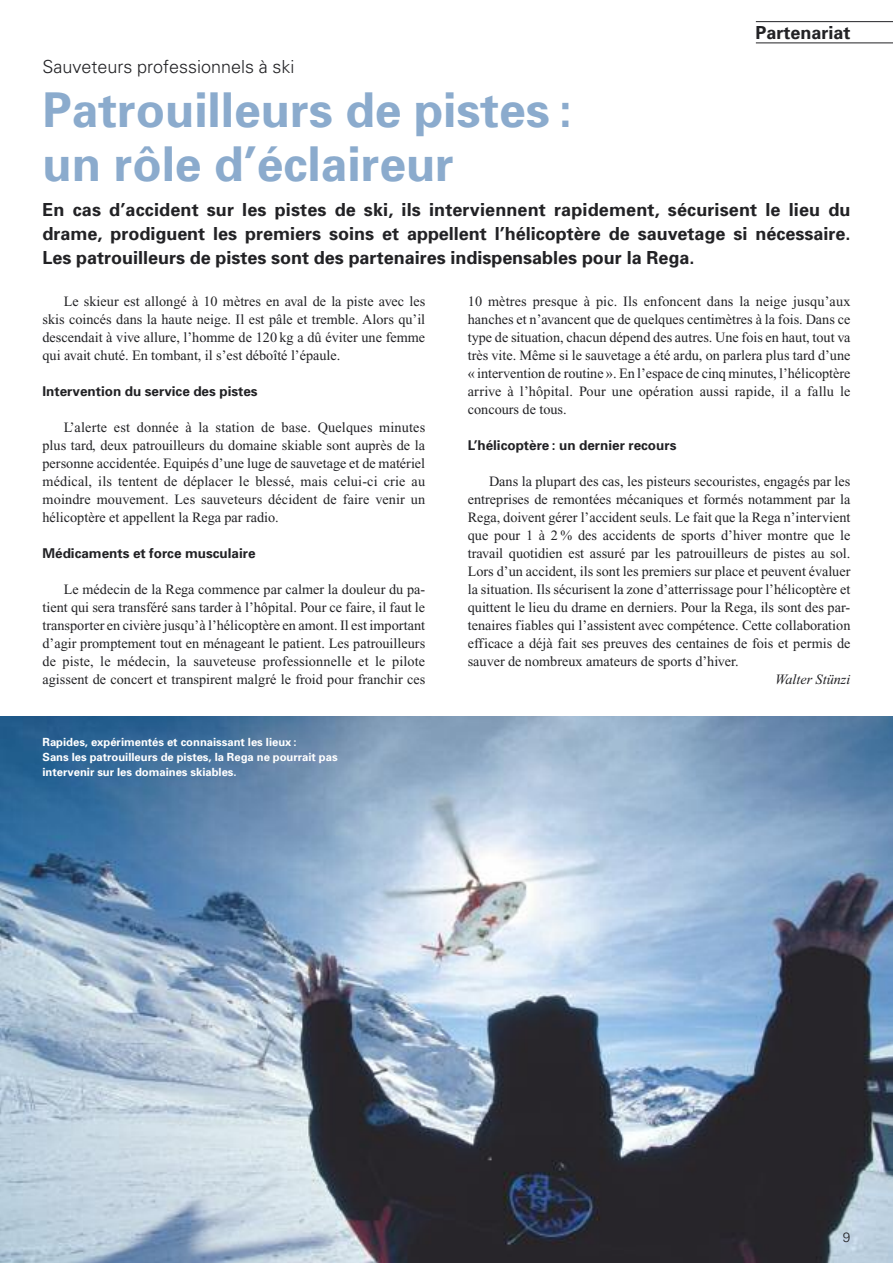
<style>
.page{position:relative;width:893px;height:1263px;background:#fff}
.page>*{position:absolute;margin:0;border:0;box-sizing:border-box;transform-origin:0 0}
.t1{font:700 48px/54px "Univers";color:#8babcd}
.t2{font:700 18px/24px "Univers";color:#222225;text-align:justify}
.t3{font:300 18px "Univers";color:#222225}
.t4{font:14.25px/18px "Times New Roman";color:#222225;text-align:justify}
.t5{font:italic 14.25px "Times New Roman";color:#222225}
.t6{font:700 13.5px "Univers";color:#222225}
.t7{font:300 13.5px "Univers";color:#222225}
.t8{font:700 11.25px/15px "Univers";color:#fff}
</style>
<div class="page">
<img style="left:0;top:716px;width:893px;height:547px">
<hr style="left:756px;top:21px;width:137px;height:1px;background:#222225">
<hr style="left:756px;top:43px;width:137px;height:1px;background:#222225">
<p class="t2" style="left:755px;top:22px;width:97px">Partenariat</p>
<p class="t3" style="left:43px;top:60px;width:253px">Sauveteurs professionnels à ski</p>
<h1 class="t1" style="left:43px;top:87px;width:531px">Patrouilleurs de pistes : un rôle d’éclaireur</h1>
<p class="t2" style="left:43px;top:199px;width:809px">En cas d’accident sur les pistes de ski, ils interviennent rapidement, sécurisent le lieu du drame, prodiguent les premiers soins et appellent l’hélicoptère de sauvetage si nécessaire.<br>Les patrouilleurs de pistes sont des partenaires indispensables pour la Rega.</p>
<p class="t4" style="left:43px;top:294px;width:384px;text-indent:21px">Le skieur est allongé à 10 mètres en aval de la piste avec les skis coincés dans la haute neige. Il est pâle et tremble. Alors qu’il descendait à vive allure, l’homme de 120 kg a dû éviter une femme qui avait chuté. En tombant, il s’est déboîté l’épaule.</p>
<p class="t6" style="left:43px;top:386px;width:217px">Intervention du service des pistes</p>
<p class="t4" style="left:43px;top:420px;width:384px;text-indent:21px">L’alerte est donnée à la station de base. Quelques minutes plus tard, deux patrouilleurs du domaine skiable sont auprès de la personne accidentée. Equipés d’une luge de sauvetage et de matériel médical, ils tentent de déplacer le blessé, mais celui-ci crie au moindre mouvement. Les sauveteurs décident de faire venir un hélicoptère et appellent la Rega par radio.</p>
<p class="t6" style="left:43px;top:548px;width:214px">Médicaments et force musculaire</p>
<p class="t4" style="left:43px;top:582px;width:384px;text-indent:21px">Le médecin de la Rega commence par calmer la douleur du pa&shy;tient qui sera transféré sans tarder à l’hôpital. Pour ce faire, il faut le transporter en civière jusqu’à l’hélicoptère en amont. Il est important d’agir promptement tout en ménageant le patient. Les patrouilleurs de piste, le médecin, la sauveteuse professionnelle et le pilote agissent de concert et transpirent malgré le froid pour franchir ces</p>
<p class="t8" style="left:43px;top:736px;width:297px">Rapides, expérimentés et connaissant les lieux :<br>Sans les patrouilleurs de pistes, la Rega ne pourrait pas intervenir sur les domaines skiables.</p>
<p class="t4" style="left:468px;top:294px;width:384px">10 mètres presque à pic. Ils enfoncent dans la neige jusqu’aux hanches et n’avancent que de quelques centimètres à la fois. Dans ce type de situation, chacun dépend des autres. Une fois en haut, tout va très vite. Même si le sauvetage a été ardu, on parlera plus tard d’une « intervention de routine ». En l’espace de cinq minutes, l’hélicoptère arrive à l’hôpital. Pour une opération aussi rapide, il a fallu le concours de tous.</p>
<p class="t6" style="left:468px;top:440px;width:210px">L’hélicoptère : un dernier recours</p>
<p class="t4" style="left:468px;top:474px;width:384px;text-indent:21px">Dans la plupart des cas, les pisteurs secouristes, engagés par les entreprises de remontées mécaniques et formés notamment par la Rega, doivent gérer l’accident seuls. Le fait que la Rega n’intervient que pour 1 à 2 % des accidents de sports d’hiver montre que le travail quotidien est assuré par les patrouilleurs de pistes au sol.<br>Lors d’un accident, ils sont les premiers sur place et peuvent évaluer la situation. Ils sécurisent la zone d’atterrissage pour l’hélicoptère et quittent le lieu du drame en derniers. Pour la Rega, ils sont des par&shy;tenaires fiables qui l’assistent avec compétence. Cette collaboration efficace a déjà fait ses preuves des centaines de fois et permis de sauver de nombreux amateurs de sports d’hiver.</p>
<p class="t5" style="left:775px;top:674px;width:77px">Walter Stünzi</p>
<p class="t7" style="left:843px;top:1232px;width:9px">9</p>
</div>
